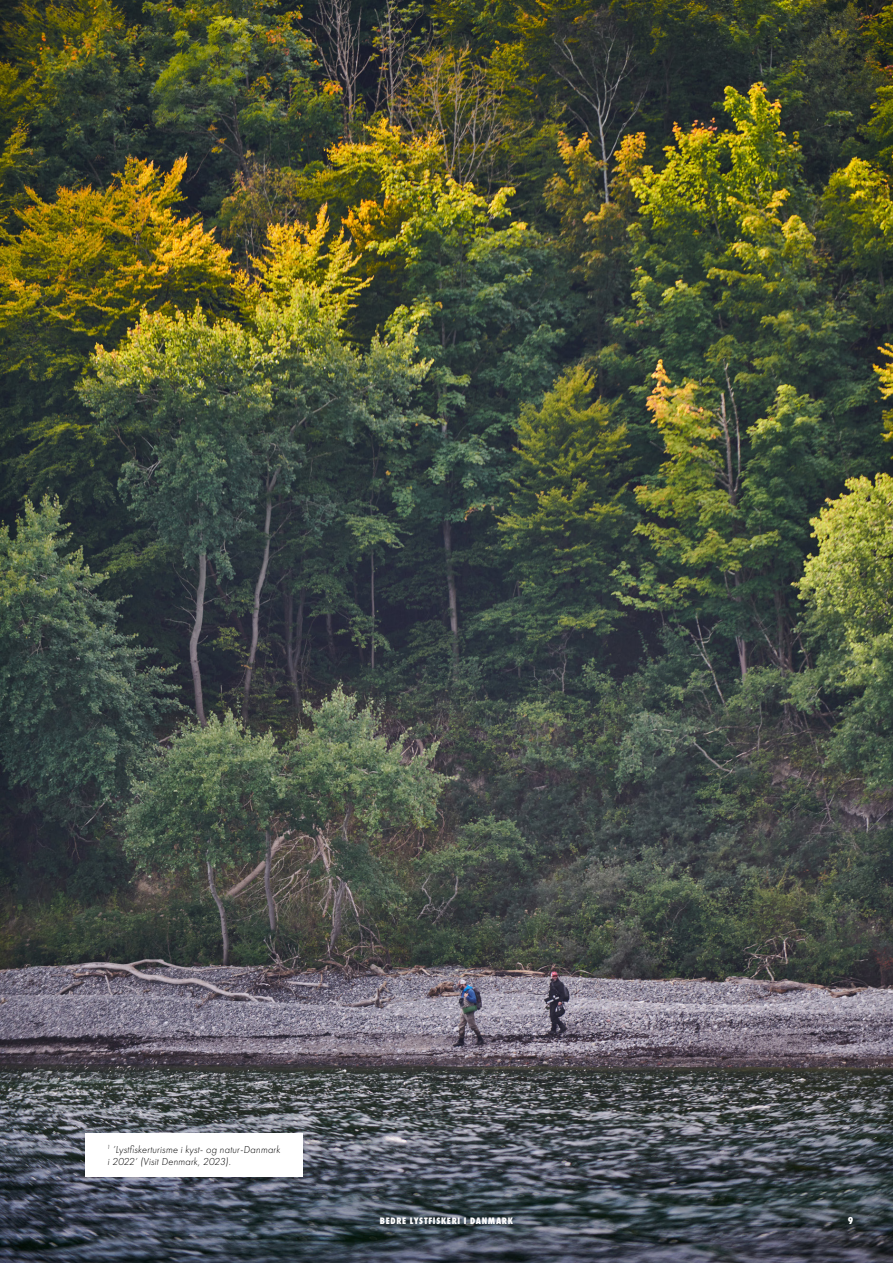
<style>
.page{position:relative;width:893px;height:1263px;background:#fff}
.page>*{position:absolute;margin:0;border:0;box-sizing:border-box;transform-origin:0 0}
.t1{font:italic 300 10.5px/12.6px "Futura PT";letter-spacing:.015em;color:#000}
.t2{font:800 10.5px "Futura PT Cond";color:#fff}
.t3{font:800 9.75px "Futura PT Cond";letter-spacing:.07em;color:#fff}
</style>
<div class="page">
<img style="left:0;top:0;width:893px;height:1263px">
<div style="left:86px;top:1133px;width:217px;height:43px;background:#fff"></div>
<p class="t1" style="left:107px;top:1143px;width:175px"><sup>1</sup> ’Lystfiskerturisme i kyst- og natur-Danmark i 2022’ (Visit Denmark, 2023).</p>
<p class="t3" style="left:380px;top:1214px;width:135px">BEDRE LYSTFISKERI I DANMARK</p>
<p class="t2" style="left:848px;top:1215px;width:7px">9</p>
</div>
